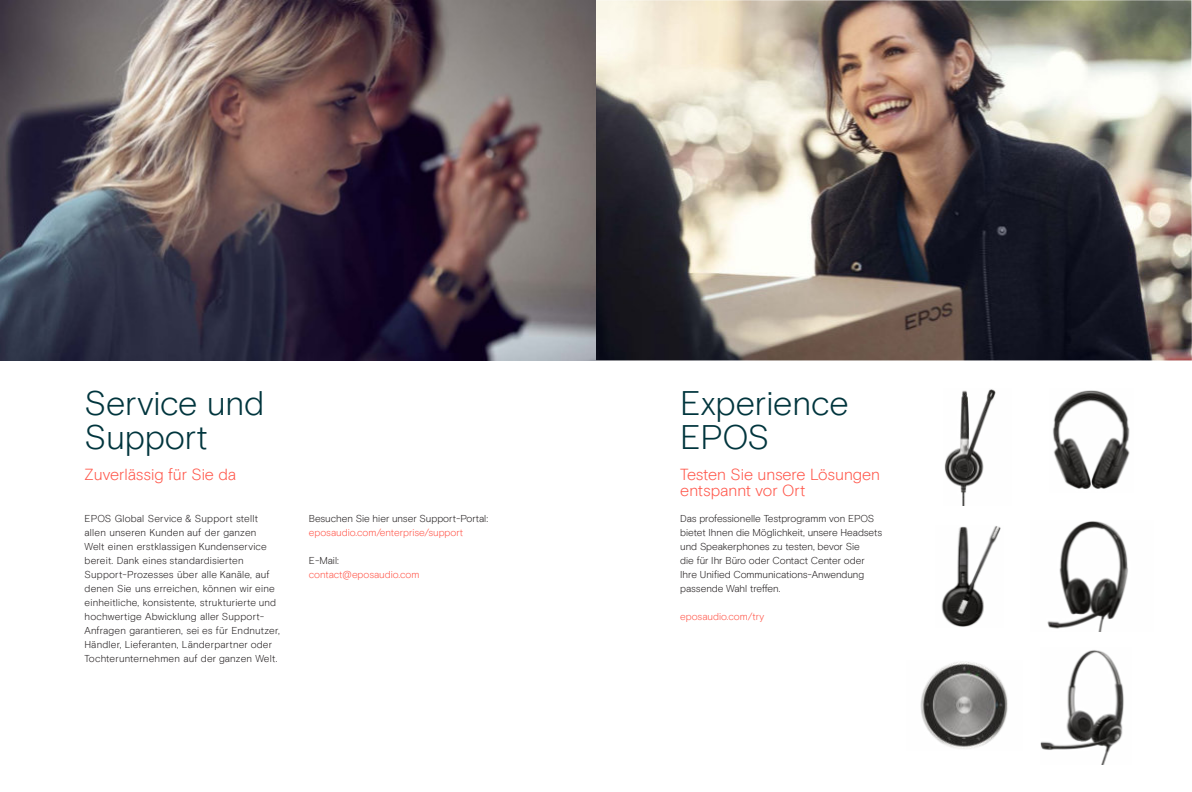
<style>
.page{position:relative;width:1192px;height:792px;background:#fff}
.page>*{position:absolute;margin:0;border:0;box-sizing:border-box;transform-origin:0 0}
.t1{font:300 34px/34px "EPOS Basis";letter-spacing:-.005em;color:#00353d}
.t2{font:300 16px/16px "EPOS Basis";letter-spacing:-.005em;color:#ff5549}
.t3{font:300 10px/14px "EPOS Basis";letter-spacing:.005em;color:#231f20}
.t4{font:300 10px "EPOS Basis";color:#ff5549}
</style>
<div class="page">
<img style="left:595px;top:0;width:596px;height:360px">
<img style="left:941px;top:526px;width:60px;height:101px">
<img style="left:944px;top:389px;width:52px;height:117px">
<img style="left:1040px;top:650px;width:84px;height:114px">
<img style="left:1047px;top:521px;width:81px;height:110px">
<img style="left:1052px;top:390px;width:78px;height:99px">
<img style="left:920px;top:661px;width:88px;height:88px">
<img style="left:0;top:0;width:595px;height:360px">
<h1 class="t1" style="left:85px;top:389px;width:181px">Service und<br>Support</h1>
<h2 class="t2" style="left:85px;top:468px;width:153px">Zuverlässig für Sie da</h2>
<p class="t3" style="left:85px;top:512px;width:197px">EPOS Global Service &amp; Support stellt allen unseren Kunden auf der ganzen<br>Welt einen erstklassigen Kundenservice bereit. Dank eines standardisierten Support-Prozesses über alle Kanäle, auf denen Sie uns erreichen, können wir eine einheitliche, konsistente, strukturierte und hochwertige Abwicklung aller Support-Anfragen garantieren, sei es für Endnutzer, Händler, Lieferanten, Länderpartner oder Tochterunternehmen auf der ganzen Welt.</p>
<p class="t3" style="left:309px;top:512px;width:181px">Besuchen Sie hier unser Support-Portal:</p>
<p class="t4" style="left:309px;top:528px;width:156px">eposaudio.com/enterprise/support</p>
<p class="t3" style="left:309px;top:554px;width:32px">E-Mail:</p>
<p class="t4" style="left:309px;top:570px;width:112px">contact@eposaudio.com</p>
<h1 class="t1" style="left:680px;top:389px;width:170px">Experience<br>EPOS</h1>
<h2 class="t2" style="left:680px;top:468px;width:201px">Testen Sie unsere Lösungen entspannt vor Ort</h2>
<p class="t3" style="left:680px;top:512px;width:203px">Das professionelle Testprogramm von EPOS bietet Ihnen die Möglichkeit, unsere Headsets und Speakerphones zu testen, bevor Sie<br>die für Ihr Büro oder Contact Center oder Ihre Unified Communications-Anwendung passende Wahl treffen.</p>
<p class="t4" style="left:680px;top:612px;width:86px">eposaudio.com/try</p>
</div>
